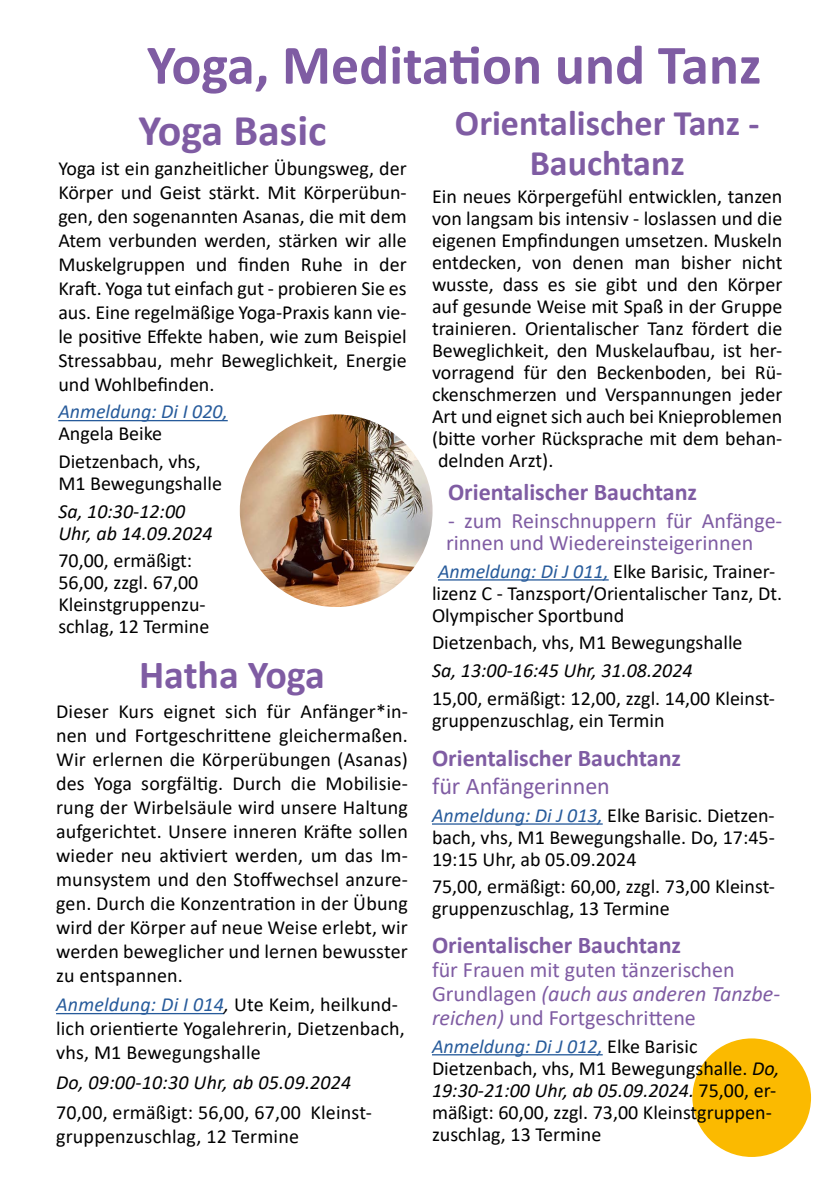
<style>
.page{position:relative;width:840px;height:1191px;background:#fff}
.page>*{position:absolute;margin:0;border:0;box-sizing:border-box;transform-origin:0 0}
.t1{font:700 56px "Calibri";color:#7f5ca3}
.t2{font:700 44px "Calibri";color:#7f5ca3}
.t3{font:700 40px "Calibri";color:#7f5ca3}
.t4{font:700 36px/40px "Calibri";color:#7f5ca3;text-align:center}
.t5{font:700 24px "Calibri";color:#7f5ca3}
.t6{font:24px "Calibri";color:#7f5ca3}
.t7{font:22px/24px "Calibri";color:#7f5ca3}
.t8{font:20px/24px "Calibri";color:#000}
.t9{font:italic 20px/22px "Calibri";color:#000}
.t10{font:italic 20px "Calibri";color:#275b9b}
.s1{font-style:italic;color:#275b9b}
.s2{font-style:italic}
</style>
<div class="page">
<div style="left:692px;top:1038px;width:118px;height:119px;background:#fbba00;border-radius:50%"></div>
<img style="left:240px;top:414px;width:192px;height:193px;border-radius:96px">
<hr style="left:58px;top:420px;width:169px;height:1px;background:#275b9b">
<hr style="left:56px;top:1013px;width:168px;height:1px;background:#275b9b">
<hr style="left:438px;top:579px;width:170px;height:1px;background:#275b9b">
<hr style="left:432px;top:823px;width:170px;height:1px;background:#275b9b">
<hr style="left:432px;top:1054px;width:170px;height:1px;background:#275b9b">
<h1 class="t1" style="left:147px;top:25px;width:615px">Yoga, Meditation und Tanz</h1>
<h2 class="t2" style="left:138px;top:99px;width:189px">Yoga Basic</h2>
<p class="t8" style="left:58px;top:155px;width:350px;text-align:justify">Yoga ist ein ganzheitlicher Übungsweg, der Körper und Geist stärkt. Mit Körperübun&shy;gen, den sogenannten Asanas, die mit dem Atem verbunden werden, stärken wir alle Muskelgruppen und finden Ruhe in der Kraft. Yoga tut einfach gut - probieren Sie es aus. Eine regelmäßige Yoga-Praxis kann vie&shy;le positive Effekte haben, wie zum Beispiel Stressabbau, mehr Beweglichkeit, Energie und Wohlbefinden.</p>
<p class="t10" style="left:58px;top:398px;width:171px">Anmeldung: Di I 020,</p>
<p class="t8" style="left:58px;top:419px;width:144px;line-height:27.6px">Angela Beike<br>Dietzenbach, vhs,</p>
<p class="t8" style="left:58px;top:471px;width:165px">M1 Bewegungshalle</p>
<p class="t9" style="left:58px;top:499px;width:156px">Sa, 10:30-12:00<br>Uhr, ab 14.09.2024</p>
<p class="t8" style="left:58px;top:549px;width:152px;line-height:22px">70,00, ermäßigt:<br>56,00, zzgl. 67,00<br>Kleinstgruppenzu&shy;schlag, 12 Termine</p>
<h3 class="t3" style="left:139px;top:646px;width:187px">Hatha Yoga</h3>
<p class="t8" style="left:56px;top:698px;width:353px;text-align:justify">Dieser Kurs eignet sich für Anfänger*in&shy;nen und Fortgeschrittene gleichermaßen.<br>Wir erlernen die Körperübungen (Asanas) des Yoga sorgfältig. Durch die Mobilisie&shy;rung der Wirbelsäule wird unsere Haltung aufgerichtet. Unsere inneren Kräfte sollen wieder neu aktiviert werden, um das Im&shy;munsystem und den Stoffwechsel anzure&shy;gen. Durch die Konzentration in der Übung wird der Körper auf neue Weise erlebt, wir werden beweglicher und lernen bewusster zu entspannen.</p>
<p class="t8" style="left:56px;top:992px;width:350px"><span class="s1">Anmeldung: Di I 014</span><span class="s2">,</span> Ute Keim, heilkund&shy;lich orientierte Yogalehrerin, Dietzenbach, vhs, M1 Bewegungshalle</p>
<p class="t9" style="left:56px;top:1070px;width:297px">Do, 09:00-10:30 Uhr, ab 05.09.2024</p>
<p class="t8" style="left:56px;top:1099px;width:317px">70,00, ermäßigt: 56,00, 67,00 Kleinst&shy;gruppenzuschlag, 12 Termine</p>
<h3 class="t4" style="left:454px;top:103px;width:306px">Orientalischer Tanz -<br>Bauchtanz</h3>
<p class="t8" style="left:432px;top:184px;width:351px">Ein neues Körpergefühl entwicklen, tanzen</p>
<p class="t8" style="left:432px;top:206px;width:351px">von langsam bis intensiv - loslassen und die</p>
<p class="t8" style="left:432px;top:228px;width:351px">eigenen Empfindungen umsetzen. Muskeln</p>
<p class="t8" style="left:432px;top:250px;width:351px">entdecken, von denen man bisher nicht</p>
<p class="t8" style="left:432px;top:272px;width:351px">wusste, dass es sie gibt und den Körper</p>
<p class="t8" style="left:432px;top:294px;width:351px">auf gesunde Weise mit Spaß in der Gruppe</p>
<p class="t8" style="left:432px;top:316px;width:351px">trainieren. Orientalischer Tanz fördert die</p>
<p class="t8" style="left:432px;top:338px;width:351px">Beweglichkeit, den Muskelaufbau, ist her-</p>
<p class="t8" style="left:432px;top:360px;width:351px">vorragend für den Beckenboden, bei Rü-</p>
<p class="t8" style="left:432px;top:382px;width:352px">ckenschmerzen und Verspannungen jeder</p>
<p class="t8" style="left:432px;top:404px;width:351px">Art und eignet sich auch bei Knieproblemen</p>
<p class="t8" style="left:432px;top:426px;width:351px">(bitte vorher Rücksprache mit dem behan-</p>
<p class="t8" style="left:438px;top:448px;width:117px">delnden Arzt).</p>
<p class="t5" style="left:448px;top:475px;width:250px">Orientalischer Bauchtanz</p>
<p class="t7" style="left:446px;top:509px;width:337px;line-height:22px">- zum Reinschnuppern für Anfänge&shy;rinnen und Wiedereinsteigerinnen</p>
<p class="t8" style="left:432px;top:559px;width:351px;line-height:22px;text-indent:6px"><span class="s1">Anmeldung: Di J 011,</span> Elke Barisic, Trainer&shy;lizenz C - Tanzsport/Orientalischer Tanz, Dt.<br>Olympischer Sportbund</p>
<p class="t8" style="left:432px;top:630px;width:312px">Dietzenbach, vhs, M1 Bewegungshalle</p>
<p class="t9" style="left:432px;top:658px;width:262px">Sa, 13:00-16:45 Uhr, 31.08.2024</p>
<p class="t8" style="left:432px;top:686px;width:344px;line-height:22px">15,00, ermäßigt: 12,00, zzgl. 14,00 Kleinst&shy;gruppenzuschlag, ein Termin</p>
<p class="t5" style="left:432px;top:741px;width:250px">Orientalischer Bauchtanz</p>
<p class="t6" style="left:432px;top:769px;width:179px">für Anfängerinnen</p>
<p class="t8" style="left:432px;top:803px;width:344px;line-height:22px;text-align:justify"><span class="s1">Anmeldung: Di J 013,</span> Elke Barisic. Dietzen&shy;bach, vhs, M1 Bewegungshalle. Do, 17:45- 19:15 Uhr, ab 05.09.2024</p>
<p class="t8" style="left:432px;top:875px;width:344px;line-height:22px">75,00, ermäßigt: 60,00, zzgl. 73,00 Kleinst&shy;gruppenzuschlag, 13 Termine</p>
<p class="t5" style="left:432px;top:928px;width:250px">Orientalischer Bauchtanz</p>
<p class="t7" style="left:432px;top:957px;width:349px">für Frauen mit guten tänzerischen<br>Grundlagen <span class="s2">(auch aus anderen Tanzbe&shy;reichen)</span> und Fortgeschrittene</p>
<p class="t8" style="left:432px;top:1034px;width:349px;line-height:22px"><span class="s1">Anmeldung: Di J 012,</span> Elke Barisic Dietzenbach, vhs, M1 Bewegungshalle. <span class="s2">Do, 19:30-21:00 Uhr, ab 05.09.2024.</span> 75,00, er&shy;mäßigt: 60,00, zzgl. 73,00 Kleinstgruppen&shy;zuschlag, 13 Termine</p>
</div>
